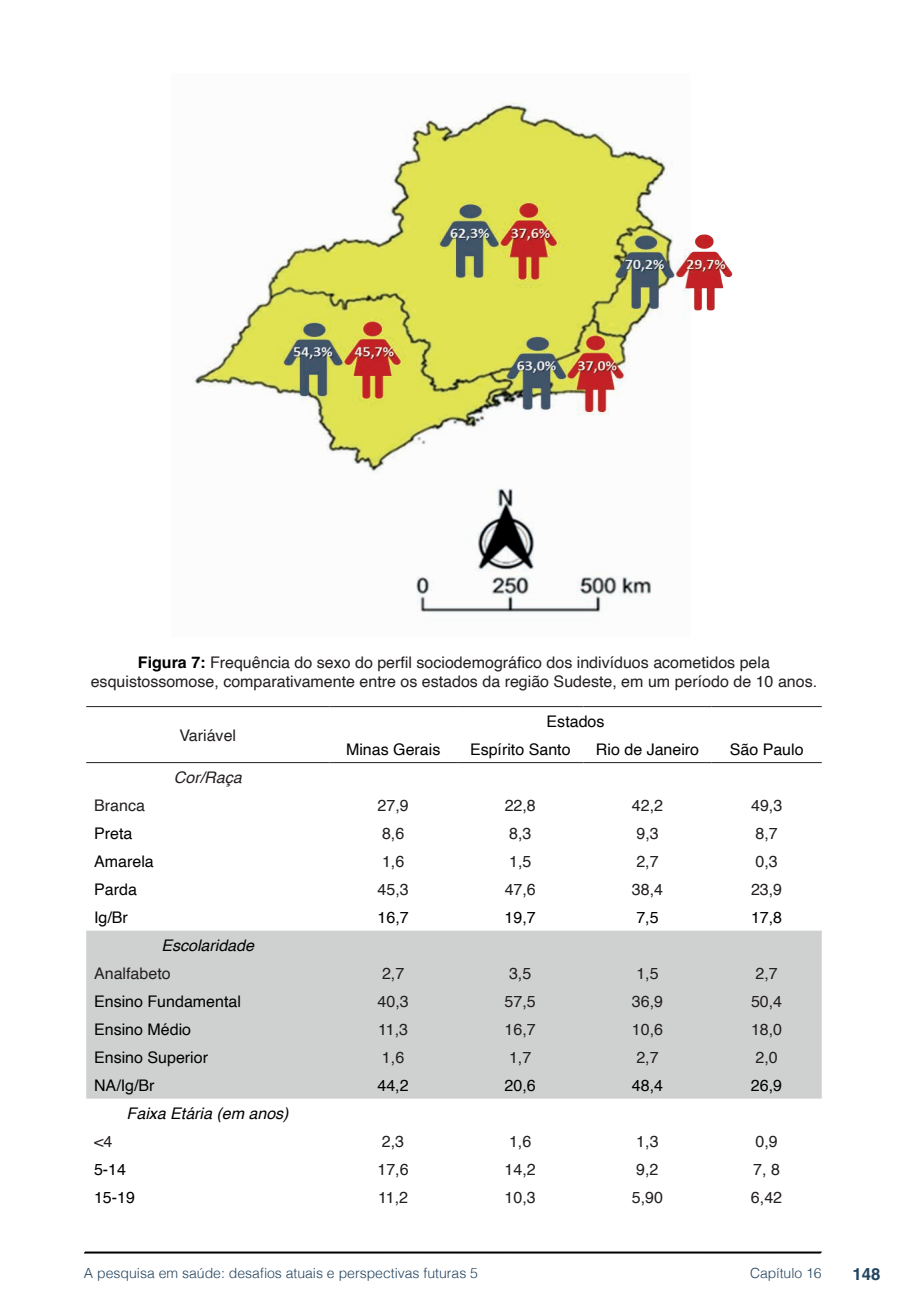
<style>
.page{position:relative;width:908px;height:1304px;background:#fff}
.page>*{position:absolute;margin:0;border:0;box-sizing:border-box;transform-origin:0 0}
.t1{font:700 16.8px "Helvetica";color:#23445f}
.t2{font:16px/19.2px "Helvetica";color:#231f20;text-align:center}
.t3{font:16px "Helvetica";color:#000001}
.t4{font:italic 16px "Helvetica";color:#000001}
.t5{font:italic 16px "Helvetica";color:#231f20}
.t6{font:300 14px "Helvetica";color:#23445f}
.s1{font-weight:700;color:#000}
</style>
<div class="page">
<svg style="left:84px;top:1251px;width:737px;height:3px;background:#515151"></svg>
<img style="left:192px;top:102px;width:541px;height:513px">
<div style="left:86px;top:931px;width:735px;height:168px;background:#cfd1d0"></div>
<hr style="left:86px;top:706px;width:243px;height:1px;background:#231f20">
<hr style="left:86px;top:762px;width:243px;height:1px;background:#231f20">
<hr style="left:329px;top:706px;width:128px;height:1px;background:#231f20">
<hr style="left:457px;top:706px;width:126px;height:1px;background:#231f20">
<hr style="left:583px;top:706px;width:128px;height:1px;background:#231f20">
<hr style="left:711px;top:706px;width:110px;height:1px;background:#231f20">
<hr style="left:329px;top:762px;width:128px;height:1px;background:#231f20">
<hr style="left:457px;top:762px;width:126px;height:1px;background:#231f20">
<hr style="left:583px;top:762px;width:128px;height:1px;background:#231f20">
<hr style="left:711px;top:762px;width:110px;height:1px;background:#231f20">
<p class="t2" style="left:91px;top:653px;width:727px"><span class="s1">Figura 7:</span> Frequência do sexo do perfil sociodemográfico dos indivíduos acometidos pela esquistossomose, comparativamente entre os estados da região Sudeste, em um período de 10 anos.</p>
<p class="t2" style="left:179px;top:726px;width:58px">Variável</p>
<p class="t3" style="left:546px;top:709px;width:59px">Estados</p>
<p class="t3" style="left:346px;top:737px;width:96px">Minas Gerais</p>
<p class="t3" style="left:470px;top:737px;width:102px">Espírito Santo</p>
<p class="t3" style="left:595px;top:737px;width:105px">Rio de Janeiro</p>
<p class="t3" style="left:729px;top:737px;width:75px">São Paulo</p>
<p class="t5" style="left:174px;top:764px;width:69px">Cor/Raça</p>
<p class="t2" style="left:94px;top:796px;width:52px">Branca</p>
<p class="t2" style="left:377px;top:796px;width:33px">27,9</p>
<p class="t2" style="left:504px;top:796px;width:33px">22,8</p>
<p class="t2" style="left:631px;top:796px;width:33px">42,2</p>
<p class="t2" style="left:750px;top:796px;width:33px">49,3</p>
<p class="t3" style="left:94px;top:821px;width:40px">Preta</p>
<p class="t2" style="left:382px;top:824px;width:24px">8,6</p>
<p class="t2" style="left:509px;top:824px;width:24px">8,3</p>
<p class="t2" style="left:636px;top:824px;width:24px">9,3</p>
<p class="t2" style="left:755px;top:824px;width:24px">8,7</p>
<p class="t3" style="left:94px;top:849px;width:61px">Amarela</p>
<p class="t2" style="left:382px;top:852px;width:24px">1,6</p>
<p class="t2" style="left:509px;top:852px;width:24px">1,5</p>
<p class="t2" style="left:636px;top:852px;width:24px">2,7</p>
<p class="t2" style="left:755px;top:852px;width:24px">0,3</p>
<p class="t3" style="left:94px;top:877px;width:44px">Parda</p>
<p class="t2" style="left:377px;top:880px;width:33px">45,3</p>
<p class="t2" style="left:504px;top:880px;width:33px">47,6</p>
<p class="t2" style="left:631px;top:880px;width:33px">38,4</p>
<p class="t2" style="left:750px;top:880px;width:33px">23,9</p>
<p class="t3" style="left:94px;top:905px;width:35px">Ig/Br</p>
<p class="t3" style="left:377px;top:905px;width:33px">16,7</p>
<p class="t3" style="left:504px;top:905px;width:33px">19,7</p>
<p class="t3" style="left:636px;top:905px;width:24px">7,5</p>
<p class="t3" style="left:750px;top:905px;width:33px">17,8</p>
<p class="t4" style="left:161px;top:932px;width:94px">Escolaridade</p>
<p class="t2" style="left:94px;top:964px;width:78px">Analfabeto</p>
<p class="t2" style="left:382px;top:964px;width:24px">2,7</p>
<p class="t2" style="left:509px;top:964px;width:24px">3,5</p>
<p class="t2" style="left:636px;top:964px;width:24px">1,5</p>
<p class="t2" style="left:755px;top:964px;width:24px">2,7</p>
<p class="t3" style="left:94px;top:989px;width:148px">Ensino Fundamental</p>
<p class="t2" style="left:377px;top:992px;width:33px">40,3</p>
<p class="t2" style="left:504px;top:992px;width:33px">57,5</p>
<p class="t2" style="left:631px;top:992px;width:33px">36,9</p>
<p class="t2" style="left:750px;top:992px;width:33px">50,4</p>
<p class="t3" style="left:94px;top:1017px;width:98px">Ensino Médio</p>
<p class="t2" style="left:378px;top:1020px;width:31px">11,3</p>
<p class="t2" style="left:504px;top:1020px;width:33px">16,7</p>
<p class="t2" style="left:631px;top:1020px;width:33px">10,6</p>
<p class="t2" style="left:750px;top:1020px;width:33px">18,0</p>
<p class="t3" style="left:94px;top:1045px;width:115px">Ensino Superior</p>
<p class="t2" style="left:382px;top:1048px;width:24px">1,6</p>
<p class="t2" style="left:509px;top:1048px;width:24px">1,7</p>
<p class="t2" style="left:636px;top:1048px;width:24px">2,7</p>
<p class="t2" style="left:755px;top:1048px;width:24px">2,0</p>
<p class="t3" style="left:94px;top:1073px;width:62px">NA/Ig/Br</p>
<p class="t3" style="left:377px;top:1073px;width:33px">44,2</p>
<p class="t3" style="left:504px;top:1073px;width:33px">20,6</p>
<p class="t3" style="left:631px;top:1073px;width:33px">48,4</p>
<p class="t3" style="left:750px;top:1073px;width:33px">26,9</p>
<p class="t4" style="left:127px;top:1100px;width:163px">Faixa Etária (em anos)</p>
<p class="t2" style="left:94px;top:1132px;width:20px">&lt;4</p>
<p class="t2" style="left:382px;top:1132px;width:24px">2,3</p>
<p class="t2" style="left:509px;top:1132px;width:24px">1,6</p>
<p class="t2" style="left:636px;top:1132px;width:24px">1,3</p>
<p class="t2" style="left:755px;top:1132px;width:24px">0,9</p>
<p class="t3" style="left:94px;top:1157px;width:34px">5-14</p>
<p class="t2" style="left:377px;top:1160px;width:33px">17,6</p>
<p class="t2" style="left:504px;top:1160px;width:33px">14,2</p>
<p class="t2" style="left:636px;top:1160px;width:24px">9,2</p>
<p class="t2" style="left:752px;top:1160px;width:28px">7, 8</p>
<p class="t3" style="left:94px;top:1185px;width:42px">15-19</p>
<p class="t2" style="left:378px;top:1188px;width:31px">11,2</p>
<p class="t2" style="left:504px;top:1188px;width:33px">10,3</p>
<p class="t2" style="left:631px;top:1188px;width:33px">5,90</p>
<p class="t2" style="left:750px;top:1188px;width:33px">6,42</p>
<p class="t6" style="left:84px;top:1261px;width:395px">A pesquisa em saúde: desafios atuais e perspectivas futuras 5</p>
<p class="t6" style="left:749px;top:1261px;width:73px">Capítulo 16</p>
<p class="t1" style="left:851px;top:1264px;width:30px">148</p>
</div>
